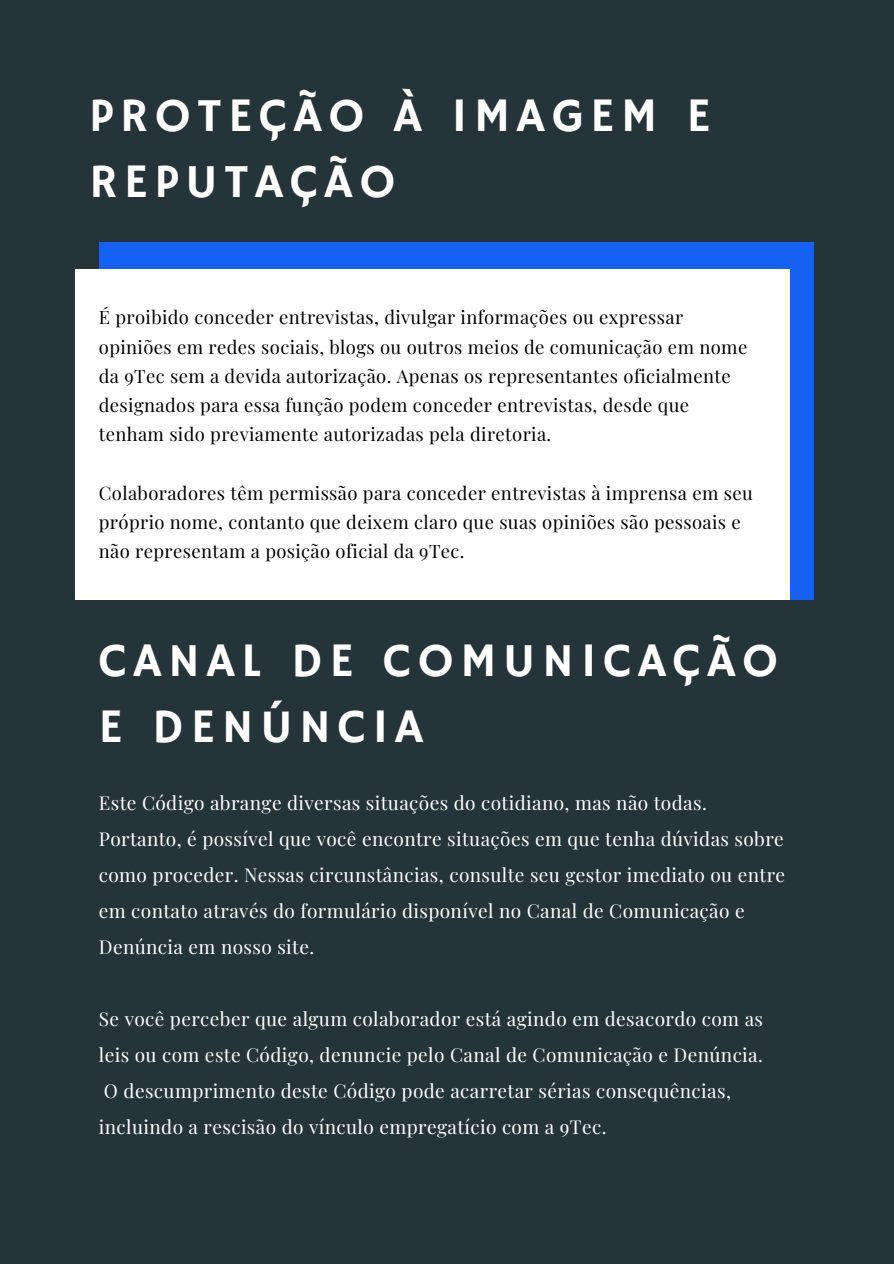
<style>
.page{position:relative;width:894px;height:1264px;background:#fff}
.page>*{position:absolute;margin:0;border:0;box-sizing:border-box;transform-origin:0 0}
.t1{font:48px/66.3px "Hammersmith One";letter-spacing:.14em;color:#fff}
.t2{font:19.05px/36px "Playfair Display";letter-spacing:.02em;color:#fff}
.t3{font:18.45px/29.2px "Playfair Display";letter-spacing:.02em;color:#000}
</style>
<div class="page">
<div style="left:0;top:0;width:893px;height:1263px;background:#253439"></div>
<div style="left:99px;top:243px;width:714px;height:357px;background:#1561f4"></div>
<div style="left:75px;top:269px;width:714px;height:331px;background:#fff"></div>
<h1 class="t1" style="left:89px;top:84px;width:622px">PROTEÇÃO À IMAGEM E<br>REPUTAÇÃO</h1>
<p class="t3" style="left:99px;top:302px;width:649px">É proibido conceder entrevistas, divulgar informações ou expressar opiniões em redes sociais, blogs ou outros meios de comunicação em nome da 9Tec sem a devida autorização. Apenas os representantes oficialmente designados para essa função podem conceder entrevistas, desde que tenham sido previamente autorizadas pela diretoria.</p>
<p class="t3" style="left:99px;top:477px;width:655px">Colaboradores têm permissão para conceder entrevistas à imprensa em seu próprio nome, contanto que deixem claro que suas opiniões são pessoais e não representam a posição oficial da 9Tec.</p>
<p class="t1" style="left:99px;top:629px;width:680px">CANAL DE COMUNICAÇÃO<br>E DENÚNCIA</p>
<h1 class="t2" style="left:99px;top:783px;width:687px">Este Código abrange diversas situações do cotidiano, mas não todas.<br>Portanto, é possível que você encontre situações em que tenha dúvidas sobre como proceder. Nessas circunstâncias, consulte seu gestor imediato ou entre em contato através do formulário disponível no Canal de Comunicação e Denúncia em nosso site.</h1>
<p class="t2" style="left:99px;top:999px;width:665px">Se você perceber que algum colaborador está agindo em desacordo com as leis ou com este Código, denuncie pelo Canal de Comunicação e Denúncia.</p>
<p class="t2" style="left:99px;top:1071px;width:633px">O descumprimento deste Código pode acarretar sérias consequências, incluindo a rescisão do vínculo empregatício com a 9Tec.</p>
</div>
